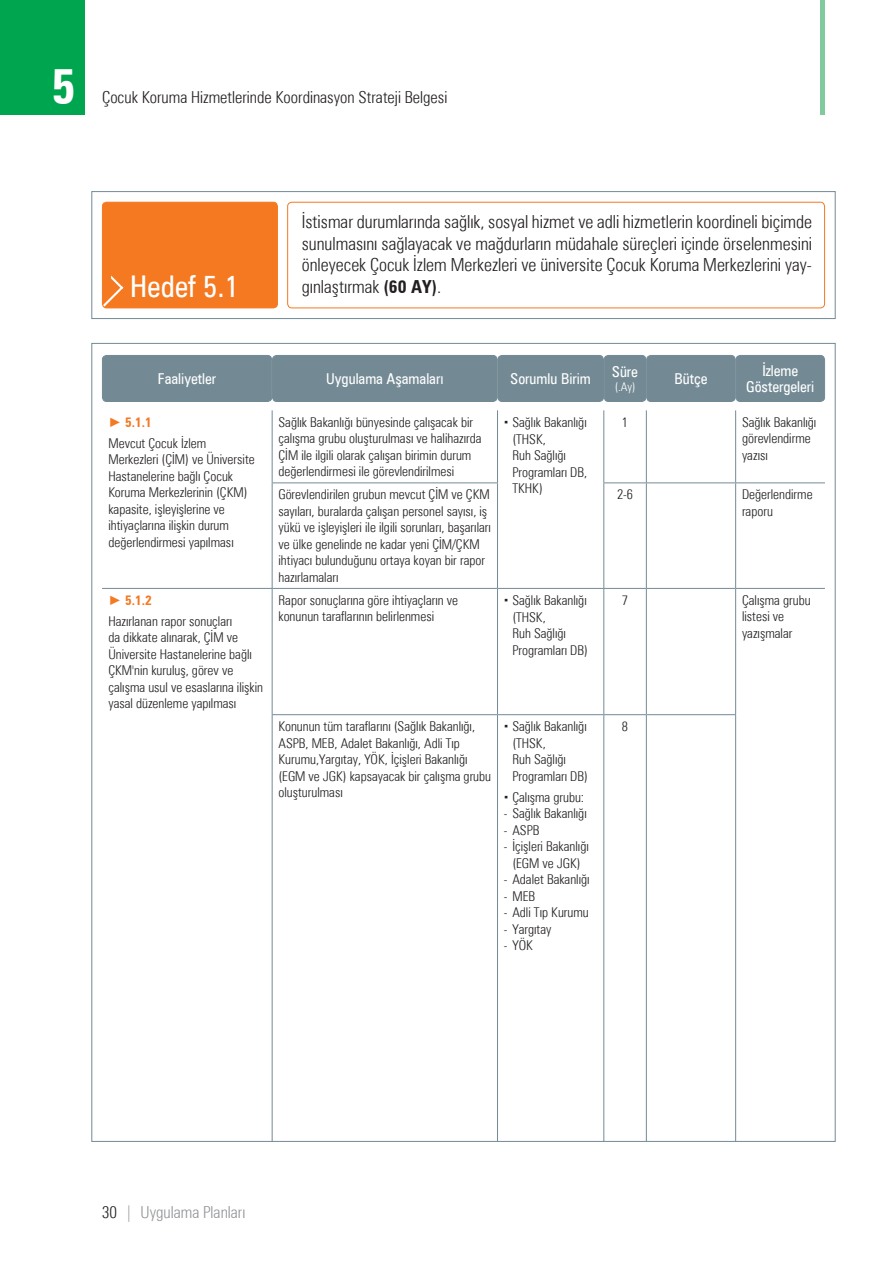
<style>
.page{position:relative;width:893px;height:1263px;background:#fff}
.page>*{position:absolute;margin:0;border:0;box-sizing:border-box;transform-origin:0 0}
.t1{font:700 condensed 49.5px "Zurich BT";color:#fff}
.t2{font:condensed 30px "Zurich BT";color:#fff}
.t3{font:300 condensed 18px/21.6px "Zurich BT";color:#231f20;text-align:justify}
.t4{font:300 condensed 16.5px "Zurich BT";color:#231f20}
.t5{font:300 condensed 16.5px "Zurich BT";color:#939598}
.t6{font:condensed 15px/16.5px "Zurich BT";color:#fff;text-align:center}
.t7{font:300 condensed 13.5px/16.5px "Zurich BT";color:#231f20}
.t8{font:300 condensed 12px "Zurich BT";color:#fff}
.s1{font-weight:700}
.s2{font-family:"Franklin Gothic";font-weight:400;font-stretch:normal;color:#f47921}
.s3{font-weight:700;color:#f47921}
.s4{color:#231f20}
</style>
<div class="page">
<div style="left:0;top:0;width:85px;height:115px;background:#00a54f"></div>
<hr style="left:821px;top:0;width:4px;height:115px;background:#80ca9c">
<div style="left:102px;top:355px;width:170px;height:46px;background:#738a95;border-radius:4px"></div>
<div style="left:102px;top:355px;width:170px;height:47px;border:1px solid #738a95;border-radius:4px"></div>
<div style="left:273px;top:355px;width:224px;height:46px;background:#738a95;border-radius:4px"></div>
<div style="left:272px;top:355px;width:225px;height:47px;border:1px solid #738a95;border-radius:4px"></div>
<div style="left:498px;top:355px;width:105px;height:46px;background:#738a95;border-radius:4px"></div>
<div style="left:497px;top:355px;width:107px;height:47px;border:1px solid #738a95;border-radius:4px"></div>
<div style="left:647px;top:355px;width:88px;height:46px;background:#738a95;border-radius:4px"></div>
<div style="left:646px;top:355px;width:90px;height:47px;border:1px solid #738a95;border-radius:4px"></div>
<div style="left:736px;top:355px;width:89px;height:46px;background:#738a95;border-radius:4px"></div>
<div style="left:736px;top:355px;width:89px;height:47px;border:1px solid #738a95;border-radius:4px"></div>
<div style="left:604px;top:355px;width:42px;height:46px;background:#738a95;border-radius:4px"></div>
<div style="left:604px;top:355px;width:42px;height:47px;border:1px solid #738a95;border-radius:4px"></div>
<div style="left:91px;top:191px;width:745px;height:128px;background:#fff;border:1px solid #738a95"></div>
<hr style="left:272px;top:410px;width:1px;height:72px;background:#738a95">
<hr style="left:497px;top:410px;width:1px;height:72px;background:#738a95">
<hr style="left:603px;top:410px;width:1px;height:72px;background:#738a95">
<hr style="left:646px;top:410px;width:1px;height:72px;background:#738a95">
<hr style="left:735px;top:410px;width:1px;height:72px;background:#738a95">
<hr style="left:272px;top:483px;width:1px;height:105px;background:#738a95">
<hr style="left:497px;top:483px;width:1px;height:105px;background:#738a95">
<hr style="left:272px;top:482px;width:226px;height:1px;background:#738a95">
<hr style="left:603px;top:483px;width:1px;height:105px;background:#738a95">
<hr style="left:603px;top:482px;width:43px;height:1px;background:#738a95">
<hr style="left:646px;top:483px;width:1px;height:105px;background:#738a95">
<hr style="left:646px;top:482px;width:90px;height:1px;background:#738a95">
<hr style="left:735px;top:483px;width:1px;height:105px;background:#738a95">
<hr style="left:736px;top:482px;width:89px;height:1px;background:#738a95">
<hr style="left:102px;top:588px;width:170px;height:1px;background:#738a95">
<hr style="left:272px;top:589px;width:1px;height:125px;background:#738a95">
<hr style="left:272px;top:588px;width:225px;height:1px;background:#738a95">
<hr style="left:497px;top:589px;width:1px;height:125px;background:#738a95">
<hr style="left:497px;top:588px;width:107px;height:1px;background:#738a95">
<hr style="left:603px;top:589px;width:1px;height:125px;background:#738a95">
<hr style="left:604px;top:588px;width:42px;height:1px;background:#738a95">
<hr style="left:646px;top:589px;width:1px;height:125px;background:#738a95">
<hr style="left:646px;top:588px;width:90px;height:1px;background:#738a95">
<hr style="left:735px;top:589px;width:1px;height:125px;background:#738a95">
<hr style="left:736px;top:588px;width:89px;height:1px;background:#738a95">
<hr style="left:272px;top:715px;width:1px;height:427px;background:#738a95">
<hr style="left:272px;top:714px;width:225px;height:1px;background:#738a95">
<hr style="left:497px;top:715px;width:1px;height:427px;background:#738a95">
<hr style="left:497px;top:714px;width:107px;height:1px;background:#738a95">
<hr style="left:603px;top:715px;width:1px;height:427px;background:#738a95">
<hr style="left:604px;top:714px;width:42px;height:1px;background:#738a95">
<hr style="left:646px;top:715px;width:1px;height:427px;background:#738a95">
<hr style="left:735px;top:715px;width:1px;height:427px;background:#738a95">
<hr style="left:646px;top:714px;width:90px;height:1px;background:#738a95">
<div style="left:102px;top:202px;width:175px;height:106px;background:#f47921;border-radius:4px"></div>
<svg style="left:102px;top:275px;width:21px;height:33px"></svg>
<div style="left:102px;top:202px;width:176px;height:106px;border:1px solid #f47921;border-radius:4px"></div>
<div style="left:287px;top:202px;width:538px;height:106px;border:1px solid #f47921;border-radius:4px"></div>
<h1 class="t1" style="left:51px;top:56px;width:26px">5</h1>
<p class="t4" style="left:102px;top:87px;width:347px">Çocuk Koruma Hizmetlerinde Koordinasyon Strateji Belgesi</p>
<h2 class="t2" style="left:130px;top:268px;width:111px">Hedef 5.1</h2>
<p class="t3" style="left:302px;top:211px;width:512px">İstismar durumlarında sağlık, sosyal hizmet ve adli hizmetlerin koordineli biçimde sunulmasını sağlayacak ve mağdurların müdahale süreçleri içinde örselenmesini önleyecek Çocuk İzlem Merkezleri ve üniversite Çocuk Koruma Merkezlerini yay&shy;gınlaştırmak <span class="s1">(60 AY)</span>.</p>
<p class="t6" style="left:158px;top:370px;width:60px">Faaliyetler</p>
<p class="t6" style="left:326px;top:370px;width:119px">Uygulama Aşamaları</p>
<p class="t6" style="left:510px;top:370px;width:82px">Sorumlu Birim</p>
<p class="t6" style="left:674px;top:370px;width:35px">Bütçe</p>
<p class="t6" style="left:746px;top:362px;width:70px">İzleme<br>Göstergeleri</p>
<p class="t6" style="left:612px;top:364px;width:27px">Süre</p>
<p class="t8" style="left:615px;top:379px;width:22px">(.Ay)</p>
<p class="t7" style="left:108px;top:412px;width:99px;line-height:20.7px"><span class="s2">►</span> <span class="s3">5.1.1<br></span>Mevcut Çocuk İzlem</p>
<p class="t7" style="left:108px;top:451px;width:148px">Merkezleri (ÇİM) ve Üniversite<br>Hastanelerine bağlı Çocuk<br>Koruma Merkezlerinin (ÇKM) kapasite, işleyişlerine ve ihtiyaçlarına ilişkin durum değerlendirmesi yapılması</p>
<p class="t7" style="left:108px;top:590px;width:125px;line-height:20.7px"><span class="s2">►</span> <span class="s3">5.1.2<br></span>Hazırlanan rapor sonuçları</p>
<p class="t7" style="left:108px;top:629px;width:156px">da dikkate alınarak, ÇİM ve<br>Üniversite Hastanelerine bağlı<br>ÇKM'nin kuruluş, görev ve çalışma usul ve esaslarına ilişkin yasal düzenleme yapılması</p>
<p class="t7" style="left:278px;top:414px;width:205px">Sağlık Bakanlığı bünyesinde çalışacak bir çalışma grubu oluşturulması ve halihazırda ÇİM ile ilgili olarak çalışan birimin durum değerlendirmesi ile görevlendirilmesi</p>
<p class="t7" style="left:512px;top:414px;width:76px">Sağlık Bakanlığı (THSK,<br>Ruh Sağlığı<br>Programları DB,<br>TKHK)</p>
<p class="t7" style="left:622px;top:414px;width:8px">1</p>
<p class="t7" style="left:742px;top:414px;width:76px">Sağlık Bakanlığı görevlendirme yazısı</p>
<p class="t7" style="left:278px;top:486px;width:214px">Görevlendirilen grubun mevcut ÇİM ve ÇKM sayıları, buralarda çalışan personel sayısı, iş yükü ve işleyişleri ile ilgili sorunları, başarıları ve ülke genelinde ne kadar yeni ÇİM/ÇKM ihtiyacı bulunduğunu ortaya koyan bir rapor hazırlamaları</p>
<p class="t7" style="left:617px;top:486px;width:18px">2-6</p>
<p class="t7" style="left:742px;top:486px;width:72px">Değerlendirme raporu</p>
<p class="t7" style="left:278px;top:592px;width:181px">Rapor sonuçlarına göre ihtiyaçların ve konunun taraflarının belirlenmesi</p>
<p class="t7" style="left:512px;top:592px;width:77px">Sağlık Bakanlığı (THSK,<br>Ruh Sağlığı<br>Programları DB)</p>
<p class="t7" style="left:622px;top:592px;width:8px">7</p>
<p class="t7" style="left:742px;top:592px;width:70px">Çalışma grubu listesi ve yazışmalar</p>
<p class="t7" style="left:278px;top:718px;width:214px">Konunun tüm taraflarını (Sağlık Bakanlığı, ASPB, MEB, Adalet Bakanlığı, Adli Tıp Kurumu,Yargıtay, YÖK, İçişleri Bakanlığı (EGM ve JGK) kapsayacak bir çalışma grubu oluşturulması</p>
<p class="t7" style="left:512px;top:718px;width:77px">Sağlık Bakanlığı (THSK,<br>Ruh Sağlığı<br>Programları DB)</p>
<p class="t7" style="left:512px;top:788px;width:73px">Çalışma grubu:</p>
<p class="t7" style="left:504px;top:805px;width:84px">- Sağlık Bakanlığı</p>
<p class="t7" style="left:504px;top:821px;width:37px">- ASPB</p>
<p class="t7" style="left:504px;top:838px;width:86px;text-align:center">- İçişleri Bakanlığı (EGM ve JGK)</p>
<p class="t7" style="left:504px;top:871px;width:87px">- Adalet Bakanlığı</p>
<p class="t7" style="left:504px;top:887px;width:33px">- MEB</p>
<p class="t7" style="left:504px;top:904px;width:86px">- Adli Tıp Kurumu</p>
<p class="t7" style="left:504px;top:920px;width:49px">- Yargıtay</p>
<p class="t7" style="left:504px;top:937px;width:31px">- YÖK</p>
<p class="t7" style="left:622px;top:718px;width:8px">8</p>
<p class="t5" style="left:102px;top:1202px;width:145px"><span class="s4">30</span> | Uygulama Planları</p>
</div>
